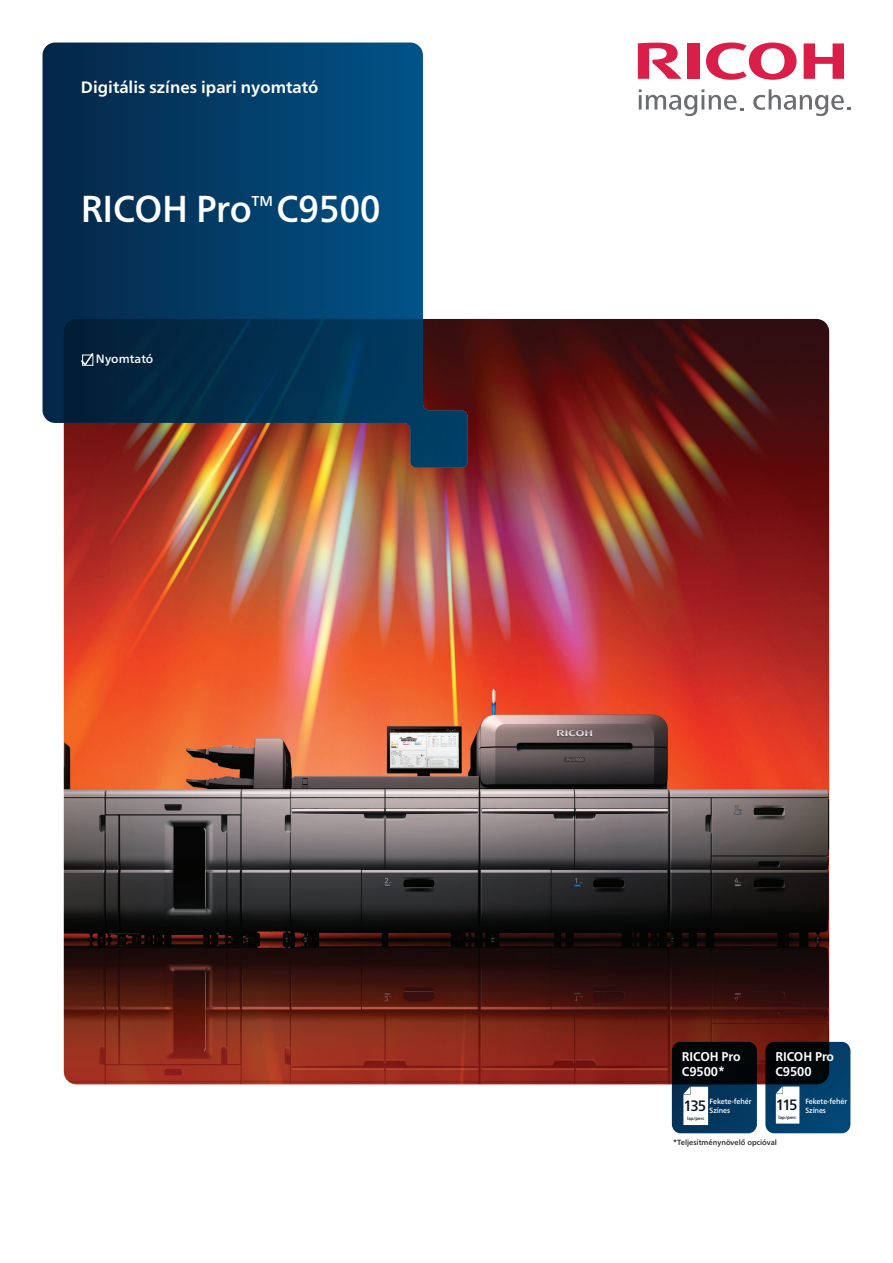
<style>
.page{position:relative;width:893px;height:1263px;background:#fff}
.page>*{position:absolute;margin:0;border:0;box-sizing:border-box;transform-origin:0 0}
.t1{font:500 37.5px "Frutiger Neue LTW1 G";letter-spacing:-.01em;color:#fff;scale:.95 1}
.t2{font:700 16.5px "Frutiger Neue LTW1 G";color:#fff}
.t3{font:500 15px "Frutiger Neue LTW1 G";letter-spacing:-.11em;color:#08151e;scale:.95 1}
.t4{font:500 14.25px "Frutiger Neue LTW1 G";color:#fff}
.t5{font:700 12.75px "Frutiger Neue LTW1 G";letter-spacing:-.005em;color:#fff;scale:.95 1}
.t6{font:500 12px "Frutiger Neue LTW1 G";letter-spacing:.005em;color:#fff}
.t7{font:500 7.5px "Frutiger Neue LTW1 G";letter-spacing:-.005em;color:#fff;scale:.95 1}
.t8{font:500 7.5px "Frutiger Neue LTW1 G";color:#231f20}
.t9{font:500 4.5px "Frutiger Neue LTW1 G";color:#08151e;scale:.96 1}
.t10{font:500 4.5px "Frutiger Neue LTW1 G";color:#08151e}
</style>
<div class="page">
<img style="left:64px;top:319px;width:765px;height:765px">
<svg style="left:706px;top:43px;width:90px;height:37px"></svg>
<svg style="left:804px;top:43px;width:40px;height:36px"></svg>
<div style="left:687px;top:43px;width:12px;height:36px;background:#d91e47"></div>
<svg style="left:638px;top:43px;width:44px;height:36px"></svg>
<svg style="left:639px;top:89px;width:104px;height:27px"></svg>
<svg style="left:753px;top:89px;width:97px;height:27px"></svg>
<svg style="left:672px;top:1042px;width:178px;height:91px;background:#274154"></svg>
<svg style="left:43px;top:43px;width:425px;height:425px;background:#244865"></svg>
<svg style="left:80px;top:352px;width:15px;height:15px"></svg>
<div style="left:82px;top:355px;width:11px;height:10px;border:1px solid #fff"></div>
<p class="t2" style="left:81px;top:78px;width:239px">Digitális színes ipari nyomtató</p>
<p class="t1" style="left:81px;top:187px;width:182px">RICOH Pro</p>
<p class="t4" style="left:252px;top:192px;width:23px">TM</p>
<p class="t1" style="left:277px;top:187px;width:111px">C9500</p>
<p class="t6" style="left:96px;top:352px;width:59px">Nyomtató</p>
<p class="t5" style="left:682px;top:1048px;width:63px">RICOH Pro</p>
<p class="t5" style="left:682px;top:1063px;width:47px">C9500*</p>
<p class="t7" style="left:710px;top:1097px;width:46px">Fekete-fehér</p>
<p class="t7" style="left:710px;top:1106px;width:23px">Színes</p>
<p class="t3" style="left:683px;top:1097px;width:25px">135</p>
<p class="t5" style="left:775px;top:1048px;width:63px">RICOH Pro</p>
<p class="t5" style="left:775px;top:1063px;width:40px">C9500</p>
<p class="t7" style="left:805px;top:1097px;width:46px">Fekete-fehér</p>
<p class="t7" style="left:805px;top:1106px;width:23px">Színes</p>
<p class="t3" style="left:776px;top:1096px;width:24px">115</p>
<p class="t9" style="left:687px;top:1116px;width:19px">lap/perc</p>
<p class="t10" style="left:778px;top:1115px;width:19px">lap/perc</p>
<p class="t8" style="left:673px;top:1138px;width:105px">*Teljesítménynövelő opcióval</p>
</div>
